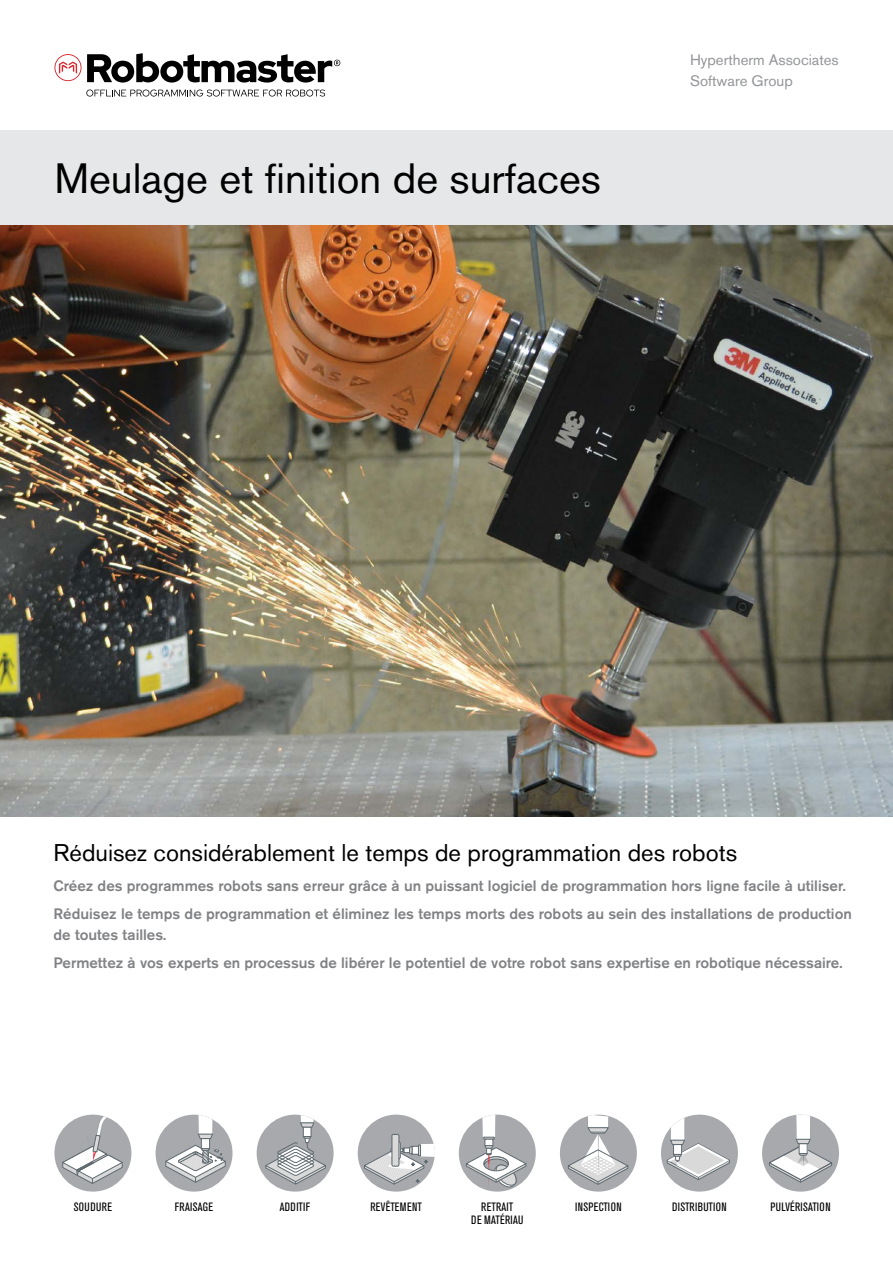
<style>
.page{position:relative;width:893px;height:1263px;background:#fff}
.page>*{position:absolute;margin:0;border:0;box-sizing:border-box;transform-origin:0 0}
.t1{font:42px "Akzidenz Grotesk Pro";color:#000}
.t2{font:24px "Akzidenz Grotesk Pro";color:#000}
.t3{font:500 15px/27.8px "Akzidenz Grotesk Pro";color:#808285}
.t4{font:15px/21px "Akzidenz Grotesk Pro";color:#939598}
.t5{font:condensed 12px/13.5px "Akzidenz Grotesk Pro";letter-spacing:.02em;color:#000;text-align:center}
.t6{font:condensed 12px "Akzidenz Grotesk Pro";letter-spacing:.04em;color:#000}
</style>
<div class="page">
<img style="left:0;top:225px;width:893px;height:591px">
<svg style="left:54px;top:53px;width:286px;height:30px"></svg>
<svg style="left:86px;top:90px;width:239px;height:7px"></svg>
<div style="left:0;top:130px;width:893px;height:95px;background:#e6e7e8"></div>
<div style="left:54px;top:1115px;width:77px;height:76px;background:#a7a9ac;border-radius:50%"></div>
<svg style="left:62px;top:1115px;width:61px;height:69px"></svg>
<div style="left:156px;top:1115px;width:77px;height:76px;background:#a7a9ac;border-radius:50%"></div>
<div style="left:201px;top:1138px;width:9px;height:11px;background:#fff"></div>
<div style="left:201px;top:1138px;width:9px;height:11px;border:1px solid #606a70"></div>
<svg style="left:198px;top:1115px;width:15px;height:24px"></svg>
<svg style="left:165px;top:1145px;width:61px;height:37px"></svg>
<div style="left:257px;top:1115px;width:77px;height:76px;background:#a7a9ac;border-radius:50%"></div>
<div style="left:303px;top:1127px;width:8px;height:9px;background:#fff"></div>
<div style="left:303px;top:1127px;width:8px;height:10px;border:1px solid #606a70"></div>
<svg style="left:300px;top:1115px;width:14px;height:12px"></svg>
<svg style="left:265px;top:1136px;width:61px;height:48px"></svg>
<div style="left:358px;top:1115px;width:77px;height:76px;background:#a7a9ac;border-radius:50%"></div>
<svg style="left:364px;top:1134px;width:71px;height:50px"></svg>
<div style="left:459px;top:1115px;width:77px;height:76px;background:#a7a9ac;border-radius:50%"></div>
<svg style="left:482px;top:1115px;width:14px;height:24px"></svg>
<div style="left:485px;top:1139px;width:8px;height:6px;background:#fff"></div>
<div style="left:485px;top:1139px;width:8px;height:7px;border:1px solid #606a70"></div>
<svg style="left:466px;top:1145px;width:60px;height:44px"></svg>
<div style="left:560px;top:1115px;width:77px;height:76px;background:#a7a9ac;border-radius:50%"></div>
<svg style="left:568px;top:1115px;width:60px;height:69px"></svg>
<div style="left:661px;top:1115px;width:77px;height:76px;background:#a7a9ac;border-radius:50%"></div>
<svg style="left:667px;top:1115px;width:63px;height:65px"></svg>
<div style="left:762px;top:1115px;width:77px;height:76px;background:#a7a9ac;border-radius:50%"></div>
<svg style="left:769px;top:1115px;width:63px;height:67px"></svg>
<h1 class="t1" style="left:55px;top:152px;width:548px">Meulage et finition de surfaces</h1>
<p class="t4" style="left:690px;top:49px;width:150px">Hypertherm Associates<br>Software Group</p>
<h2 class="t2" style="left:54px;top:837px;width:685px">Réduisez considérablement le temps de programmation des robots</h2>
<p class="t3" style="left:54px;top:872px;width:800px">Créez des programmes robots sans erreur grâce à un puissant logiciel de programmation hors ligne facile à utiliser.<br>Réduisez le temps de programmation et éliminez les temps morts des robots au sein des installations de production</p>
<p class="t3" style="left:54px;top:921px;width:790px">de toutes tailles.<br>Permettez à vos experts en processus de libérer le potentiel de votre robot sans expertise en robotique nécessaire.</p>
<p class="t6" style="left:74px;top:1199px;width:40px">SOUDURE</p>
<p class="t5" style="left:175px;top:1199px;width:40px">FRAISAGE</p>
<p class="t5" style="left:280px;top:1199px;width:32px">ADDITIF</p>
<p class="t5" style="left:370px;top:1199px;width:53px">REVÊTEMENT</p>
<p class="t5" style="left:471px;top:1199px;width:53px">RETRAIT<br>DE MATÉRIAU</p>
<p class="t5" style="left:575px;top:1199px;width:48px">INSPECTION</p>
<p class="t5" style="left:672px;top:1199px;width:56px">DISTRIBUTION</p>
<p class="t5" style="left:771px;top:1199px;width:62px">PULVÉRISATION</p>
</div>
